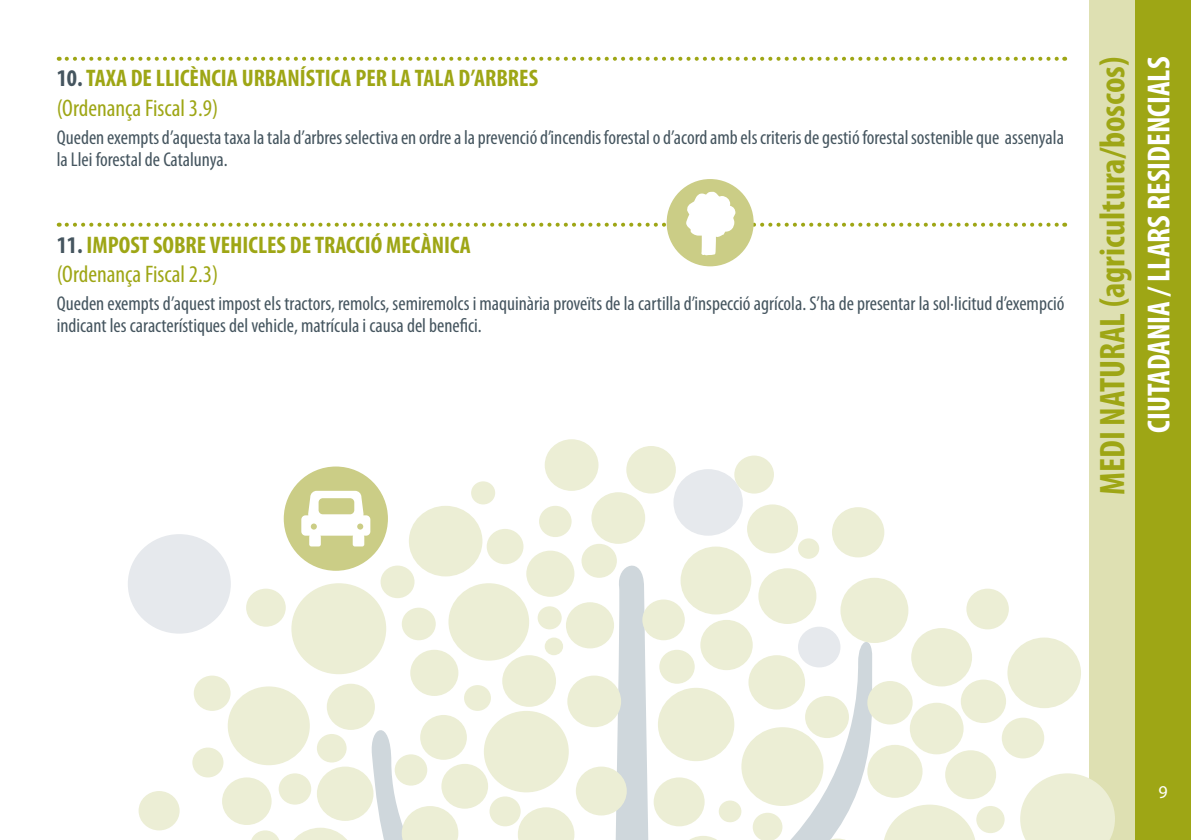
<style>
.page{position:relative;width:1191px;height:840px;background:#fff}
.page>*{position:absolute;margin:0;border:0;box-sizing:border-box;transform-origin:0 0}
.titul_gran{font:700 condensed 36px "Myriad Pro";color:#9ea615}
.titul_gran-2{font:700 condensed 32px "Myriad Pro";color:#fff}
.subtituls{font:700 condensed 24px "Myriad Pro";color:#9ea615}
.subtituls-2{font:condensed 24px "Myriad Pro";color:#9ea615}
.text{font:condensed 20px/22px "Myriad Pro";color:#45555f}
.subtituls-3{font:18px "Myriad Pro";color:#fff}
.s1{color:#45555f}
</style>
<div class="page">
<div style="left:128px;top:534px;width:103px;height:99px;background:#e6e9ed;border-radius:50%"></div>
<div style="left:1134px;top:0;width:57px;height:839px;background:#9ea615"></div>
<div style="left:1089px;top:0;width:45px;height:839px;background:#dee0b2"></div>
<svg style="left:67px;top:57px;width:998px;height:4px"></svg>
<svg style="left:234px;top:554px;width:791px;height:285px"></svg>
<div style="left:673px;top:469px;width:70px;height:66px;background:#e6e9ed;border-radius:50%"></div>
<div style="left:798px;top:626px;width:42px;height:41px;background:#e6e9ed;border-radius:50%"></div>
<div style="left:228px;top:686px;width:82px;height:78px;background:#eceed5;border-radius:50%"></div>
<div style="left:192px;top:747px;width:31px;height:30px;background:#eceed5;border-radius:50%"></div>
<div style="left:222px;top:777px;width:50px;height:47px;background:#eceed5;border-radius:50%"></div>
<div style="left:279px;top:773px;width:32px;height:31px;background:#eceed5;border-radius:50%"></div>
<svg style="left:250px;top:829px;width:30px;height:10px"></svg>
<div style="left:139px;top:790px;width:41px;height:39px;background:#eceed5;border-radius:50%"></div>
<svg style="left:286px;top:827px;width:69px;height:12px"></svg>
<div style="left:317px;top:766px;width:56px;height:54px;background:#eceed5;border-radius:50%"></div>
<div style="left:317px;top:733px;width:29px;height:29px;background:#eceed5;border-radius:50%"></div>
<div style="left:194px;top:675px;width:36px;height:35px;background:#eceed5;border-radius:50%"></div>
<div style="left:246px;top:588px;width:40px;height:38px;background:#eceed5;border-radius:50%"></div>
<div style="left:291px;top:583px;width:95px;height:90px;background:#eceed5;border-radius:50%"></div>
<div style="left:327px;top:683px;width:48px;height:46px;background:#eceed5;border-radius:50%"></div>
<div style="left:380px;top:565px;width:34px;height:33px;background:#eceed5;border-radius:50%"></div>
<div style="left:402px;top:607px;width:34px;height:33px;background:#eceed5;border-radius:50%"></div>
<div style="left:410px;top:649px;width:48px;height:46px;background:#eceed5;border-radius:50%"></div>
<div style="left:464px;top:684px;width:27px;height:26px;background:#eceed5;border-radius:50%"></div>
<div style="left:420px;top:714px;width:47px;height:45px;background:#eceed5;border-radius:50%"></div>
<div style="left:395px;top:754px;width:32px;height:31px;background:#eceed5;border-radius:50%"></div>
<svg style="left:402px;top:805px;width:56px;height:34px"></svg>
<svg style="left:518px;top:806px;width:56px;height:33px"></svg>
<div style="left:489px;top:796px;width:31px;height:29px;background:#eceed5;border-radius:50%"></div>
<div style="left:441px;top:763px;width:47px;height:45px;background:#eceed5;border-radius:50%"></div>
<div style="left:484px;top:710px;width:85px;height:82px;background:#eceed5;border-radius:50%"></div>
<div style="left:576px;top:766px;width:51px;height:49px;background:#eceed5;border-radius:50%"></div>
<div style="left:567px;top:675px;width:54px;height:51px;background:#eceed5;border-radius:50%"></div>
<div style="left:502px;top:654px;width:54px;height:52px;background:#eceed5;border-radius:50%"></div>
<div style="left:448px;top:583px;width:81px;height:77px;background:#eceed5;border-radius:50%"></div>
<div style="left:409px;top:505px;width:73px;height:71px;background:#eceed5;border-radius:50%"></div>
<div style="left:471px;top:481px;width:24px;height:23px;background:#eceed5;border-radius:50%"></div>
<div style="left:487px;top:528px;width:36px;height:36px;background:#eceed5;border-radius:50%"></div>
<div style="left:526px;top:550px;width:48px;height:46px;background:#eceed5;border-radius:50%"></div>
<div style="left:539px;top:505px;width:32px;height:31px;background:#eceed5;border-radius:50%"></div>
<div style="left:545px;top:439px;width:53px;height:51px;background:#eceed5;border-radius:50%"></div>
<div style="left:591px;top:492px;width:54px;height:51px;background:#eceed5;border-radius:50%"></div>
<div style="left:626px;top:446px;width:50px;height:47px;background:#eceed5;border-radius:50%"></div>
<div style="left:581px;top:543px;width:36px;height:34px;background:#eceed5;border-radius:50%"></div>
<div style="left:566px;top:602px;width:48px;height:46px;background:#eceed5;border-radius:50%"></div>
<div style="left:545px;top:637px;width:18px;height:17px;background:#eceed5;border-radius:50%"></div>
<div style="left:537px;top:606px;width:24px;height:23px;background:#eceed5;border-radius:50%"></div>
<div style="left:734px;top:455px;width:40px;height:38px;background:#eceed5;border-radius:50%"></div>
<div style="left:747px;top:504px;width:51px;height:49px;background:#eceed5;border-radius:50%"></div>
<div style="left:680px;top:546px;width:71px;height:68px;background:#eceed5;border-radius:50%"></div>
<div style="left:642px;top:599px;width:43px;height:41px;background:#eceed5;border-radius:50%"></div>
<div style="left:659px;top:649px;width:35px;height:34px;background:#eceed5;border-radius:50%"></div>
<div style="left:658px;top:687px;width:76px;height:73px;background:#eceed5;border-radius:50%"></div>
<div style="left:653px;top:777px;width:51px;height:48px;background:#eceed5;border-radius:50%"></div>
<svg style="left:677px;top:835px;width:51px;height:4px"></svg>
<div style="left:719px;top:800px;width:22px;height:21px;background:#eceed5;border-radius:50%"></div>
<svg style="left:752px;top:812px;width:30px;height:27px"></svg>
<div style="left:741px;top:726px;width:82px;height:79px;background:#eceed5;border-radius:50%"></div>
<div style="left:700px;top:619px;width:52px;height:50px;background:#eceed5;border-radius:50%"></div>
<div style="left:748px;top:654px;width:57px;height:55px;background:#eceed5;border-radius:50%"></div>
<div style="left:758px;top:568px;width:58px;height:55px;background:#eceed5;border-radius:50%"></div>
<div style="left:798px;top:538px;width:21px;height:20px;background:#eceed5;border-radius:50%"></div>
<div style="left:832px;top:507px;width:52px;height:50px;background:#eceed5;border-radius:50%"></div>
<div style="left:840px;top:577px;width:68px;height:65px;background:#eceed5;border-radius:50%"></div>
<div style="left:805px;top:695px;width:44px;height:42px;background:#eceed5;border-radius:50%"></div>
<div style="left:867px;top:680px;width:45px;height:44px;background:#eceed5;border-radius:50%"></div>
<div style="left:911px;top:627px;width:61px;height:59px;background:#eceed5;border-radius:50%"></div>
<div style="left:966px;top:588px;width:42px;height:41px;background:#eceed5;border-radius:50%"></div>
<div style="left:1007px;top:637px;width:74px;height:70px;background:#eceed5;border-radius:50%"></div>
<div style="left:960px;top:679px;width:46px;height:43px;background:#eceed5;border-radius:50%"></div>
<div style="left:909px;top:702px;width:54px;height:52px;background:#eceed5;border-radius:50%"></div>
<div style="left:867px;top:744px;width:55px;height:53px;background:#eceed5;border-radius:50%"></div>
<div style="left:945px;top:749px;width:51px;height:49px;background:#eceed5;border-radius:50%"></div>
<div style="left:1001px;top:717px;width:43px;height:41px;background:#eceed5;border-radius:50%"></div>
<svg style="left:883px;top:804px;width:93px;height:35px"></svg>
<svg style="left:813px;top:838px;width:48px;height:1px"></svg>
<div style="left:976px;top:805px;width:28px;height:27px;background:#eceed5;border-radius:50%"></div>
<svg style="left:1020px;top:773px;width:95px;height:66px"></svg>
<div style="left:284px;top:466px;width:104px;height:104px;background:#cbcd86;border-radius:50%"></div>
<svg style="left:301px;top:490px;width:69px;height:56px"></svg>
<div style="left:318px;top:498px;width:36px;height:16px;background:#cbcd86;border-radius:4px"></div>
<div style="left:666px;top:179px;width:87px;height:87px;background:#cbcd86;border-radius:50%"></div>
<svg style="left:67px;top:192px;width:998px;height:63px"></svg>
<p class="subtituls" style="left:57px;top:63px;width:483px"><span class="s1">10.</span> TAXA DE LLICÈNCIA URBANÍSTICA PER LA TALA D’ARBRES</p>
<p class="subtituls-2" style="left:57px;top:93px;width:163px">(Ordenança Fiscal 3.9)</p>
<p class="text" style="left:57px;top:126px;width:1008px">Queden exempts d’aquesta taxa la tala d’arbres selectiva en ordre a la prevenció d’incendis forestal o d’acord amb els criteris de gestió forestal sostenible que assenyala la Llei forestal de Catalunya.</p>
<p class="subtituls" style="left:57px;top:229px;width:416px"><span class="s1">11.</span> IMPOST SOBRE VEHICLES DE TRACCIÓ MECÀNICA</p>
<p class="subtituls-2" style="left:57px;top:260px;width:163px">(Ordenança Fiscal 2.3)</p>
<p class="text" style="left:57px;top:292px;width:1009px">Queden exempts d’aquest impost els tractors, remolcs, semiremolcs i maquinària proveïts de la cartilla d’inspecció agrícola. S’ha de presentar la sol·licitud d’exempció indicant les característiques del vehicle, matrícula i causa del benefici.</p>
<p class="titul_gran" style="left:1090px;top:495px;width:439px;rotate:-90deg">MEDI NATURAL (agricultura/boscos)</p>
<p class="titul_gran-2" style="left:1139px;top:432px;width:377px;rotate:-90deg">CIUTADANIA / LLARS RESIDENCIALS</p>
<p class="subtituls-3" style="left:1158px;top:780px;width:11px">9</p>
</div>
